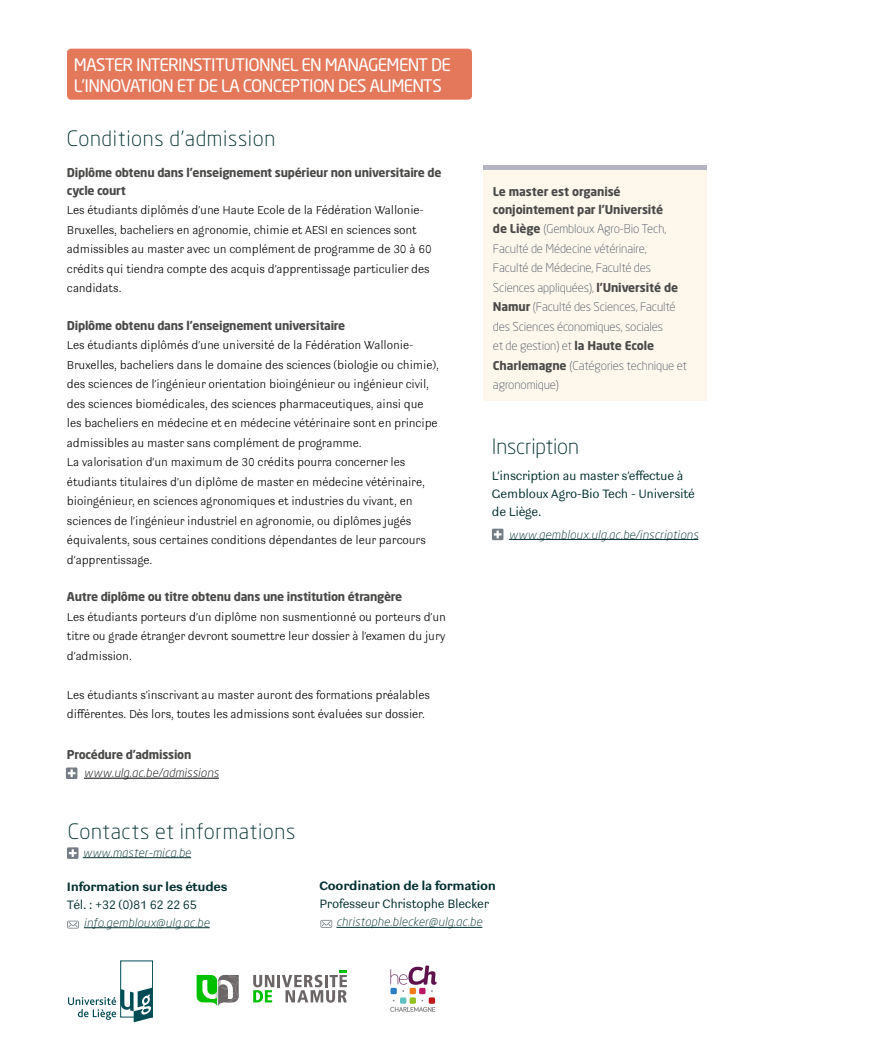
<style>
.page{position:relative;width:893px;height:1063px;background:#fff}
.page>*{position:absolute;margin:0;border:0;box-sizing:border-box;transform-origin:0 0}
.Ludwig__sans_lettrin{font:300 21px "Neo Sans";letter-spacing:.03em;color:#002f2f}
.Ludwig__sans_lettrin-2{font:300 21px "Neo Sans";letter-spacing:-.01em;color:#002f2f}
.t1{font:17.1px/21px "Neo Sans";letter-spacing:-.04em;color:#fff}
.t2{font:300 13.5px/18px "Ludwig";letter-spacing:-.02em;color:#002f2f}
.t3{font:700 13.5px "Ludwig";letter-spacing:-.02em;color:#002f2f}
.Ludwig__sans_lettrin-3{font:100 12.75px/19.5px "Ludwig";letter-spacing:-.01em;color:#000}
.t4{font:300 12px/19.5px "Neo Sans";letter-spacing:-.01em;color:#505a67}
.t5{font:700 12px/18px "Neo Sans";letter-spacing:-.02em;color:#494948}
.t6{font:italic 300 12px "Neo Sans";letter-spacing:.02em;color:#002f2f}
.t7{font:italic 300 12px "Neo Sans";letter-spacing:.02em;color:#000}
.s1{font-weight:700;color:#494948}
</style>
<div class="page">
<svg style="left:320px;top:920px;width:12px;height:8px"></svg>
<hr style="left:336px;top:927px;width:146px;height:1px;background:#002f2f">
<hr style="left:84px;top:778px;width:135px;height:1px;background:#000">
<div style="left:483px;top:167px;width:224px;height:234px;background:#fef7ec"></div>
<div style="left:483px;top:165px;width:224px;height:5px;background:#b4b5c0"></div>
<div style="left:67px;top:49px;width:405px;height:51px;background:#e4785b;border-radius:4px"></div>
<hr style="left:84px;top:927px;width:126px;height:1px;background:#002f2f">
<svg style="left:67px;top:921px;width:12px;height:8px"></svg>
<hr style="left:509px;top:539px;width:189px;height:1px;background:#002f2f">
<svg style="left:492px;top:529px;width:11px;height:11px"></svg>
<hr style="left:83px;top:857px;width:108px;height:1px;background:#002f2f">
<svg style="left:67px;top:847px;width:11px;height:12px"></svg>
<svg style="left:66px;top:767px;width:11px;height:12px"></svg>
<svg style="left:253px;top:971px;width:94px;height:32px"></svg>
<svg style="left:197px;top:975px;width:42px;height:31px"></svg>
<svg style="left:390px;top:966px;width:47px;height:28px"></svg>
<div style="left:400px;top:997px;width:6px;height:7px;background:#62c0c0;border-radius:2px"></div>
<div style="left:410px;top:997px;width:6px;height:7px;background:#95c11f;border-radius:2px"></div>
<div style="left:429px;top:997px;width:6px;height:7px;background:#bf1717;border-radius:2px"></div>
<svg style="left:390px;top:1007px;width:45px;height:5px"></svg>
<div style="left:121px;top:961px;width:32px;height:56px;border:1px solid #004c54"></div>
<svg style="left:68px;top:988px;width:85px;height:34px"></svg>
<p class="t1" style="left:74px;top:53px;width:379px">MASTER INTERINSTITUTIONNEL EN MANAGEMENT DE<br>L’INNOVATION ET DE LA CONCEPTION DES ALIMENTS</p>
<p class="Ludwig__sans_lettrin" style="left:67px;top:126px;width:210px">Conditions d’admission</p>
<p class="t5" style="left:67px;top:163px;width:376px">Diplôme obtenu dans l’enseignement supérieur non universitaire de cycle court</p>
<p class="Ludwig__sans_lettrin-3" style="left:67px;top:200px;width:366px">Les étudiants diplômés d’une Haute Ecole de la Fédération Wallonie-Bruxelles, bacheliers en agronomie, chimie et AESI en sciences sont admissibles au master avec un complément de programme de 30 à 60 crédits qui tiendra compte des acquis d’apprentissage particulier des candidats.</p>
<p class="t5" style="left:67px;top:316px;width:280px">Diplôme obtenu dans l’enseignement universitaire</p>
<p class="Ludwig__sans_lettrin-3" style="left:67px;top:335px;width:373px">Les étudiants diplômés d’une université de la Fédération Wallonie-Bruxelles, bacheliers dans le domaine des sciences (biologie ou chimie), des sciences de l’ingénieur orientation bioingénieur ou ingénieur civil, des sciences biomédicales, des sciences pharmaceutiques, ainsi que les bacheliers en médecine et en médecine vétérinaire sont en principe admissibles au master sans complément de programme.</p>
<p class="Ludwig__sans_lettrin-3" style="left:67px;top:452px;width:361px">La valorisation d’un maximum de 30 crédits pourra concerner les étudiants titulaires d’un diplôme de master en médecine vétérinaire, bioingénieur, en sciences agronomiques et industries du vivant, en sciences de l’ingénieur industriel en agronomie, ou diplômes jugés équivalents, sous certaines conditions dépendantes de leur parcours d’apprentissage.</p>
<p class="t5" style="left:67px;top:587px;width:337px">Autre diplôme ou titre obtenu dans une institution étrangère</p>
<p class="Ludwig__sans_lettrin-3" style="left:67px;top:607px;width:381px;text-align:justify">Les étudiants porteurs d’un diplôme non susmentionné ou porteurs d’un titre ou grade étranger devront soumettre leur dossier à l’examen du jury d’admission.</p>
<p class="Ludwig__sans_lettrin-3" style="left:67px;top:685px;width:364px">Les étudiants s’inscrivant au master auront des formations préalables différentes. Dès lors, toutes les admissions sont évaluées sur dossier.</p>
<p class="t5" style="left:67px;top:745px;width:126px">Procédure d’admission</p>
<p class="t7" style="left:84px;top:766px;width:136px">www.ulg.ac.be/admissions</p>
<p class="Ludwig__sans_lettrin" style="left:68px;top:819px;width:229px">Contacts et informations</p>
<p class="t6" style="left:83px;top:845px;width:110px">www.master-mica.be</p>
<p class="t5" style="left:493px;top:182px;width:172px">Le master est organisé conjointement par l’Université</p>
<p class="t4" style="left:493px;top:219px;width:196px"><span class="s1">de Liège</span> (Gembloux Agro-Bio Tech, Faculté de Médecine vétérinaire,<br>Faculté de Médecine, Faculté des Sciences appliquées), <span class="s1">l’Université de Namur</span> (Faculté des Sciences, Faculté des Sciences économiques, sociales<br>et de gestion) et <span class="s1">la Haute Ecole Charlemagne</span> (Catégories technique et agronomique)</p>
<p class="Ludwig__sans_lettrin-2" style="left:492px;top:434px;width:89px">Inscription</p>
<p class="t2" style="left:492px;top:467px;width:205px">L’inscription au master s’effectue à<br>Gembloux Agro-Bio Tech - Université de Liège.</p>
<p class="t6" style="left:509px;top:527px;width:191px">www.gembloux.ulg.ac.be/inscriptions</p>
<p class="t3" style="left:67px;top:879px;width:162px">Information sur les études</p>
<p class="t2" style="left:67px;top:896px;width:131px">Tél. : +32 (0)81 62 22 65</p>
<p class="t6" style="left:84px;top:915px;width:127px">info.gembloux@ulg.ac.be</p>
<p class="t3" style="left:319px;top:879px;width:178px">Coordination de la formation</p>
<p class="t2" style="left:319px;top:895px;width:171px">Professeur Christophe Blecker</p>
<p class="t6" style="left:336px;top:915px;width:147px">christophe.blecker@ulg.ac.be</p>
</div>
